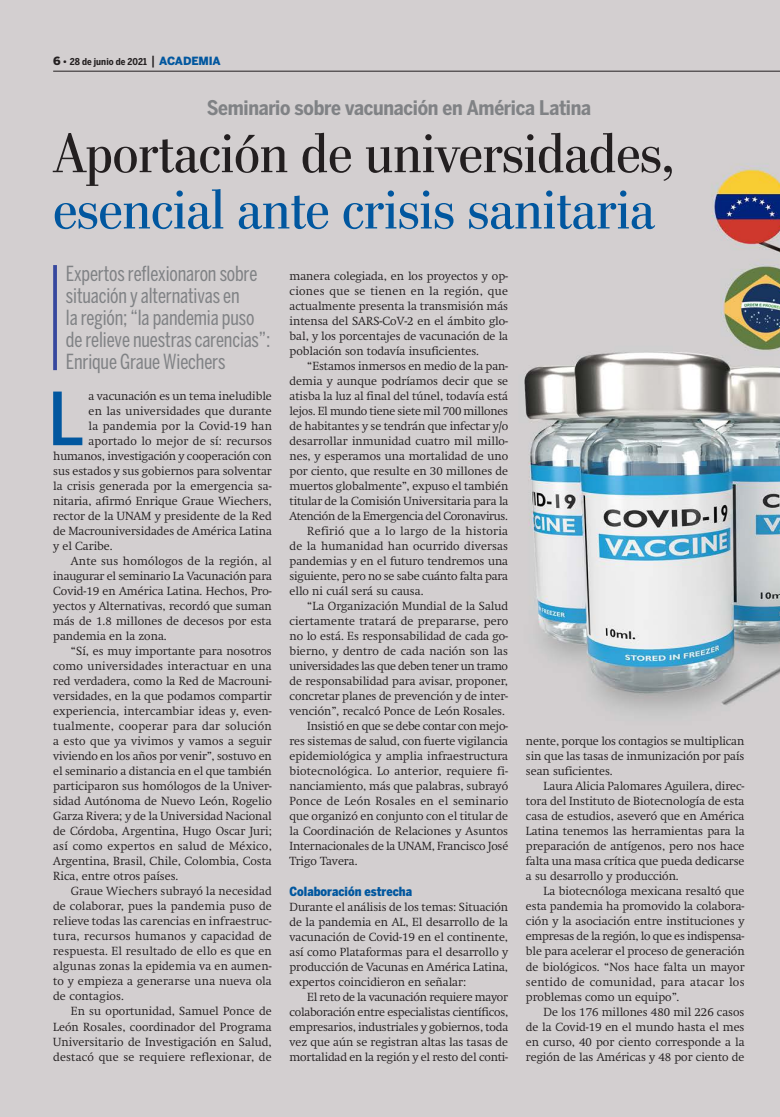
<style>
.page{position:relative;width:780px;height:1117px;background:#fff}
.page>*{position:absolute;margin:0;border:0;box-sizing:border-box;transform-origin:0 0}
._3_0_Tex_Cap_4_COLOR{font:500 72.38px "Benton Sans Cond";color:#01579f}
._1_0_Cabeza_Principa{font:56.25px/56.2px "Stilson";color:#01579f}
._2_0_Sumario{font:20.62px/21.9px "Benton Sans Comp";letter-spacing:-.01em;color:#808285}
._0_0_Balazo{font:700 20px "Benton Sans Cond";letter-spacing:-.015em;color:#808285}
._3_0_Descanso{font:900 12.5px "Benton Sans Cond";color:#01579f}
._3_0_Texto{font:300 11.62px/15px "Swift";color:#231f20;text-align:justify}
._3_0_Tex_Cap_4_COLOR-2{font:300 11.62px "Swift";color:#231f20}
.t1{font:700 9.38px "Benton Sans Cond";letter-spacing:.01em;color:#231f20}
.s1{font-family:"Benton Sans";font-weight:900;font-size:11.25px}
.s2{font-family:"Benton Sans";font-weight:900}
.s3{font-weight:500;font-size:12.5px}
.s4{font-family:"Benton Sans";font-weight:900;font-size:11.25px;color:#01579f}
.s5{color:#231f20}
</style>
<div class="page">
<img style="left:0;top:0;width:780px;height:1116px">
<hr style="left:53px;top:71px;width:727px;height:1px;background:#231f20">
<svg style="left:53px;top:265px;width:4px;height:105px"></svg>
<p class="t1" style="left:53px;top:56px;width:169px"><span class="s1">6</span> <span class="s2">•</span> 28 de junio de 2021 <span class="s3">|</span> <span class="s4">ACADEMIA</span></p>
<p class="_0_0_Balazo" style="left:207px;top:96px;width:386px">Seminario sobre vacunación en América Latina</p>
<p class="_1_0_Cabeza_Principa" style="left:53px;top:125px;width:622px"><span class="s5">Aportación de universidades, </span>esencial ante crisis sanitaria</p>
<p class="_2_0_Sumario" style="left:66px;top:263px;width:206px">Expertos reflexionaron sobre situación y alternativas en<br>la región; “la pandemia puso de relieve nuestras carencias”:<br>Enrique Graue Wiechers</p>
<p class="_3_0_Tex_Cap_4_COLOR" style="left:48px;top:376px;width:38px">L</p>
<p class="_3_0_Tex_Cap_4_COLOR-2" style="left:89px;top:389px;width:185px">a vacunación es un tema ineludible</p>
<p class="_3_0_Tex_Cap_4_COLOR-2" style="left:89px;top:404px;width:185px">en las universidades que durante</p>
<p class="_3_0_Tex_Cap_4_COLOR-2" style="left:89px;top:419px;width:185px">la pandemia por la Covid-19 han</p>
<p class="_3_0_Tex_Cap_4_COLOR-2" style="left:89px;top:434px;width:185px">aportado lo mejor de sí: recursos</p>
<p class="_3_0_Tex_Cap_4_COLOR-2" style="left:53px;top:449px;width:220px">humanos, investigación y cooperación con</p>
<p class="_3_0_Tex_Cap_4_COLOR-2" style="left:53px;top:464px;width:220px">sus estados y sus gobiernos para solventar</p>
<p class="_3_0_Tex_Cap_4_COLOR-2" style="left:53px;top:479px;width:220px">la crisis generada por la emergencia sa-</p>
<p class="_3_0_Tex_Cap_4_COLOR-2" style="left:53px;top:494px;width:220px">nitaria, afirmó Enrique Graue Wiechers,</p>
<p class="_3_0_Tex_Cap_4_COLOR-2" style="left:53px;top:509px;width:220px">rector de la UNAM y presidente de la Red</p>
<p class="_3_0_Tex_Cap_4_COLOR-2" style="left:53px;top:524px;width:220px">de Macrouniversidades de América Latina</p>
<p class="_3_0_Tex_Cap_4_COLOR-2" style="left:53px;top:539px;width:61px">y el Caribe.</p>
<p class="_3_0_Texto" style="left:53px;top:553px;width:220px;text-indent:18px">Ante sus homólogos de la región, al inaugurar el seminario La Vacunación para Covid-19 en América Latina. Hechos, Pro&shy;yectos y Alternativas, recordó que suman más de 1.8 millones de decesos por esta pandemia en la zona.</p>
<p class="_3_0_Texto" style="left:53px;top:643px;width:220px;text-indent:18px">“Sí, es muy importante para nosotros como universidades interactuar en una red verdadera, como la Red de Macrouni&shy;versidades, en la que podamos compartir experiencia, intercambiar ideas y, even&shy;tualmente, cooperar para dar solución a esto que ya vivimos y vamos a seguir viviendo en los años por venir”, sostuvo en el seminario a distancia en el que también participaron sus homólogos de la Univer&shy;sidad Autónoma de Nuevo León, Rogelio Garza Rivera; y de la Universidad Nacional de Córdoba, Argentina, Hugo Oscar Juri; así como expertos en salud de México, Argentina, Brasil, Chile, Colombia, Costa Rica, entre otros países.</p>
<p class="_3_0_Texto" style="left:53px;top:883px;width:220px;text-indent:18px">Graue Wiechers subrayó la necesidad de colaborar, pues la pandemia puso de relieve todas las carencias en infraestruc&shy;tura, recursos humanos y capacidad de respuesta. El resultado de ello es que en algunas zonas la epidemia va en aumen&shy;to y empieza a generarse una nueva ola de contagios.</p>
<p class="_3_0_Texto" style="left:53px;top:1003px;width:220px;text-indent:18px">En su oportunidad, Samuel Ponce de León Rosales, coordinador del Programa Universitario de Investigación en Salud, destacó que se requiere reflexionar, de</p>
<p class="_3_0_Texto" style="left:289px;top:268px;width:220px">manera colegiada, en los proyectos y op&shy;ciones que se tienen en la región, que actualmente presenta la transmisión más intensa del SARS-CoV-2 en el ámbito glo&shy;bal, y los porcentajes de vacunación de la población son todavía insuficientes.</p>
<p class="_3_0_Texto" style="left:289px;top:358px;width:220px;text-indent:18px">“Estamos inmersos en medio de la pan&shy;demia y aunque podríamos decir que se atisba la luz al final del túnel, todavía está lejos. El mundo tiene siete mil 700 millones de habitantes y se tendrán que infectar y/o desarrollar inmunidad cuatro mil millo&shy;nes, y esperamos una mortalidad de uno por ciento, que resulte en 30 millones de muertos globalmente”, expuso el también titular de la Comisión Universitaria para la Atención de la Emergencia del Coronavirus.</p>
<p class="_3_0_Texto" style="left:289px;top:523px;width:220px;text-indent:18px">Refirió que a lo largo de la historia de la humanidad han ocurrido diversas pandemias y en el futuro tendremos una siguiente, pero no se sabe cuánto falta para ello ni cuál será su causa.</p>
<p class="_3_0_Texto" style="left:289px;top:598px;width:220px;text-indent:18px">“La Organización Mundial de la Salud ciertamente tratará de prepararse, pero no lo está. Es responsabilidad de cada go&shy;bierno, y dentro de cada nación son las universidades las que deben tener un tramo de responsabilidad para avisar, proponer, concretar planes de prevención y de inter&shy;vención”, recalcó Ponce de León Rosales.</p>
<p class="_3_0_Texto" style="left:289px;top:718px;width:220px;text-indent:18px">Insistió en que se debe contar con mejo&shy;res sistemas de salud, con fuerte vigilancia epidemiológica y amplia infraestructura biotecnológica. Lo anterior, requiere fi&shy;nanciamiento, más que palabras, subrayó Ponce de León Rosales en el seminario que organizó en conjunto con el titular de la Coordinación de Relaciones y Asuntos Internacionales de la UNAM, Francisco José Trigo Tavera.</p>
<p class="_3_0_Descanso" style="left:289px;top:883px;width:124px">Colaboración estrecha</p>
<p class="_3_0_Texto" style="left:289px;top:898px;width:220px">Durante el análisis de los temas: Situación de la pandemia en AL, El desarrollo de la vacunación de Covid-19 en el continente, así como Plataformas para el desarrollo y producción de Vacunas en América Latina, expertos coincidieron en señalar:</p>
<p class="_3_0_Texto" style="left:289px;top:988px;width:220px;text-indent:18px">El reto de la vacunación requiere mayor colaboración entre especialistas científicos, empresarios, industriales y gobiernos, toda vez que aún se registran altas las tasas de mortalidad en la región y el resto del conti-</p>
<p class="_3_0_Texto" style="left:526px;top:733px;width:220px">nente, porque los contagios se multiplican sin que las tasas de inmunización por país sean suficientes.</p>
<p class="_3_0_Texto" style="left:526px;top:778px;width:220px;text-indent:18px">Laura Alicia Palomares Aguilera, direc&shy;tora del Instituto de Biotecnología de esta casa de estudios, aseveró que en América Latina tenemos las herramientas para la preparación de antígenos, pero nos hace falta una masa crítica que pueda dedicarse a su desarrollo y producción.</p>
<p class="_3_0_Texto" style="left:526px;top:883px;width:220px;text-indent:18px">La biotecnóloga mexicana resaltó que esta pandemia ha promovido la colabora&shy;ción y la asociación entre instituciones y empresas de la región, lo que es indispensa&shy;ble para acelerar el proceso de generación de biológicos. “Nos hace falta un mayor sentido de comunidad, para atacar los problemas como un equipo”.</p>
<p class="_3_0_Texto" style="left:526px;top:1003px;width:220px;text-indent:18px">De los 176 millones 480 mil 226 casos de la Covid-19 en el mundo hasta el mes en curso, 40 por ciento corresponde a la región de las Américas y 48 por ciento de</p>
</div>
